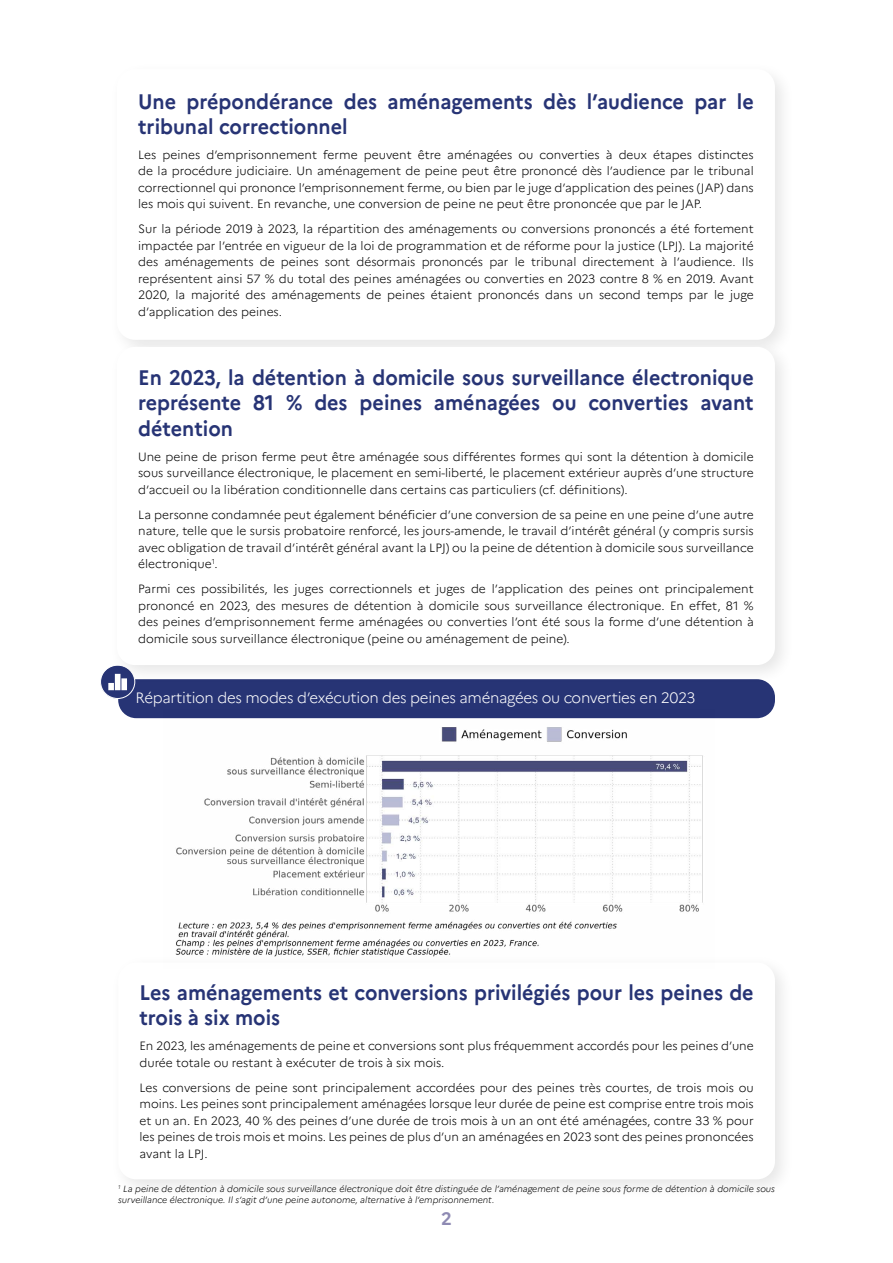
<style>
.page{position:relative;width:893px;height:1263px;background:#fff}
.page>*{position:absolute;margin:0;border:0;box-sizing:border-box;transform-origin:0 0}
.t1{font:700 21px/25.2px "Marianne";color:#273475;scale:.94 1}
.t2{font:700 18px "Marianne";color:#8e8ab3}
.t3{font:300 15px "Marianne";letter-spacing:-.02em;color:#fff}
.t4{font:300 12px/16.5px "Marianne";color:#000;text-align:justify}
.t5{font:italic 300 9px/10.8px "Marianne";color:#000}
</style>
<div class="page">
<div style="left:118px;top:679px;width:657px;height:39px;background:#273475;border-radius:18px"></div>
<svg style="left:101px;top:665px;width:34px;height:34px"></svg>
<svg style="left:108px;top:674px;width:19px;height:16px"></svg>
<div style="left:100px;top:665px;width:35px;height:34px;border:1px solid #fff;border-radius:50%"></div>
<div style="left:109px;top:61px;width:686px;height:299px;background:#000;opacity:.1"></div>
<div style="left:117px;top:69px;width:658px;height:271px;background:#fff;border-radius:18px"></div>
<div style="left:109px;top:339px;width:686px;height:346px;background:#000;opacity:.1"></div>
<div style="left:117px;top:347px;width:658px;height:318px;background:#fff;border-radius:18px"></div>
<div style="left:110px;top:954px;width:685px;height:246px;background:#000;opacity:.1"></div>
<div style="left:118px;top:962px;width:657px;height:217px;background:#fff;border-radius:18px"></div>
<img style="left:164px;top:718px;width:551px;height:244px">
<h1 class="t1" style="left:138px;top:89px;width:656px">Une prépondérance des aménagements dès l’audience par le tribunal correctionnel</h1>
<p class="t4" style="left:138px;top:146px;width:617px">Les peines d’emprisonnement ferme peuvent être aménagées ou converties à deux étapes distinctes de la procédure judiciaire. Un aménagement de peine peut être prononcé dès l’audience par le tribunal correctionnel qui prononce l’emprisonnement ferme, ou bien par le juge d’application des peines (JAP) dans les mois qui suivent. En revanche, une conversion de peine ne peut être prononcée que par le JAP.</p>
<p class="t4" style="left:138px;top:221px;width:617px">Sur la période 2019 à 2023, la répartition des aménagements ou conversions prononcés a été fortement impactée par l’entrée en vigueur de la loi de programmation et de réforme pour la justice (LPJ). La majorité des aménagements de peines sont désormais prononcés par le tribunal directement à l’audience. Ils représentent ainsi 57 % du total des peines aménagées ou converties en 2023 contre 8 % en 2019. Avant 2020, la majorité des aménagements de peines étaient prononcés dans un second temps par le juge d’application des peines.</p>
<h1 class="t1" style="left:138px;top:365px;width:656px;text-align:justify">En 2023, la détention à domicile sous surveillance électronique représente 81 % des peines aménagées ou converties avant détention</h1>
<p class="t4" style="left:138px;top:448px;width:617px">Une peine de prison ferme peut être aménagée sous différentes formes qui sont la détention à domicile sous surveillance électronique, le placement en semi-liberté, le placement extérieur auprès d’une structure d’accueil ou la libération conditionnelle dans certains cas particuliers (cf. définitions).</p>
<p class="t4" style="left:138px;top:506px;width:617px">La personne condamnée peut également bénéficier d’une conversion de sa peine en une peine d’une autre nature, telle que le sursis probatoire renforcé, les jours-amende, le travail d’intérêt général (y compris sursis avec obligation de travail d’intérêt général avant la LPJ) ou la peine de détention à domicile sous surveillance électronique<sup>1</sup>.</p>
<p class="t4" style="left:138px;top:580px;width:617px">Parmi ces possibilités, les juges correctionnels et juges de l’application des peines ont principalement prononcé en 2023, des mesures de détention à domicile sous surveillance électronique. En effet, 81 % des peines d’emprisonnement ferme aménagées ou converties l’ont été sous la forme d’une détention à domicile sous surveillance électronique (peine ou aménagement de peine).</p>
<p class="t3" style="left:135px;top:689px;width:561px">Répartition des modes d’exécution des peines aménagées ou converties en 2023</p>
<h1 class="t1" style="left:139px;top:980px;width:655px">Les aménagements et conversions privilégiés pour les peines de trois à six mois</h1>
<p class="t4" style="left:139px;top:1037px;width:616px">En 2023, les aménagements de peine et conversions sont plus fréquemment accordés pour les peines d’une durée totale ou restant à exécuter de trois à six mois.</p>
<p class="t4" style="left:139px;top:1079px;width:616px">Les conversions de peine sont principalement accordées pour des peines très courtes, de trois mois ou moins. Les peines sont principalement aménagées lorsque leur durée de peine est comprise entre trois mois et un an. En 2023, 40 % des peines d’une durée de trois mois à un an ont été aménagées, contre 33 % pour les peines de trois mois et moins. Les peines de plus d’un an aménagées en 2023 sont des peines prononcées avant la LPJ.</p>
<p class="t5" style="left:118px;top:1183px;width:658px"><sup>1</sup> La peine de détention à domicile sous surveillance électronique doit être distinguée de l’aménagement de peine sous forme de détention à domicile sous surveillance électronique. Il s’agit d’une peine autonome, alternative à l’emprisonnement.</p>
<h2 class="t2" style="left:441px;top:1208px;width:12px">2</h2>
</div>
